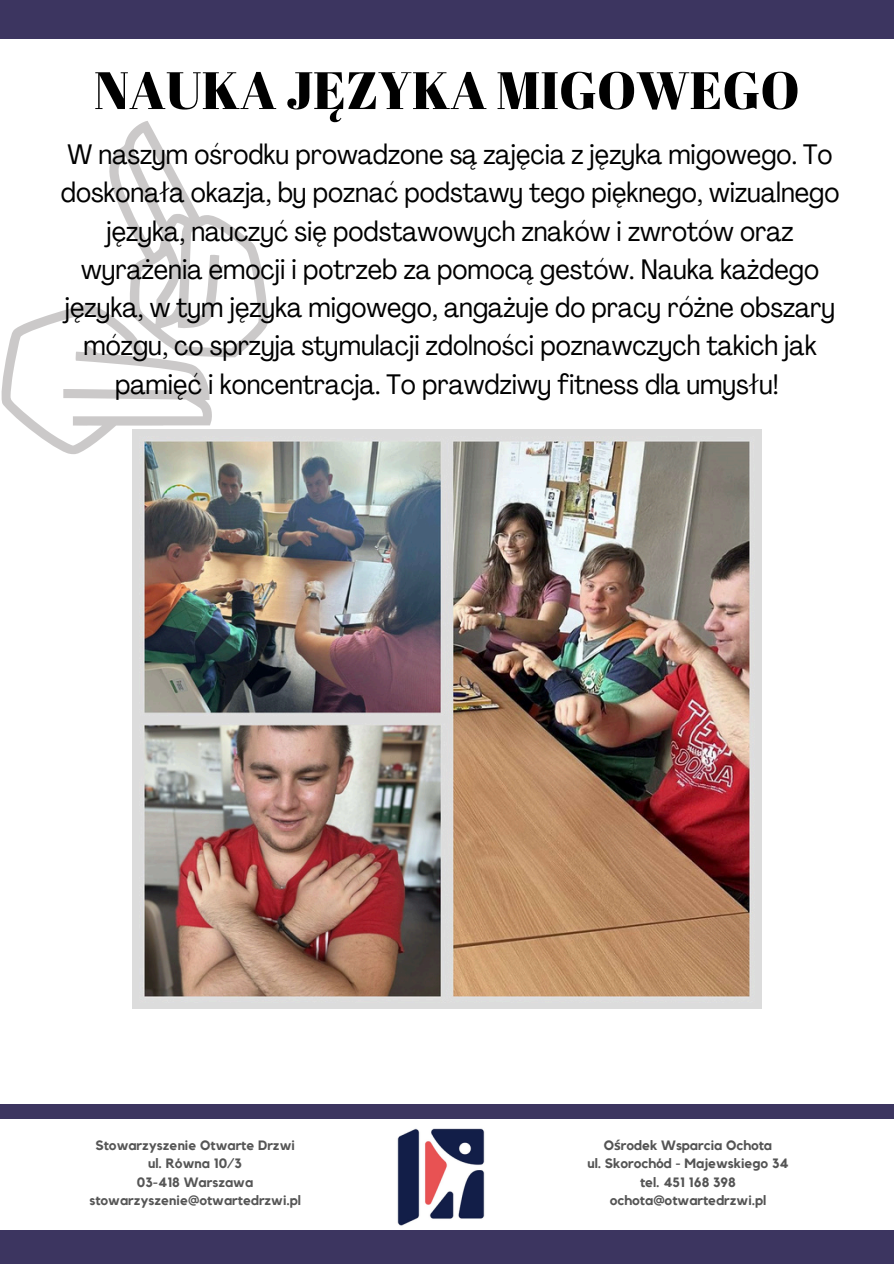
<style>
.page{position:relative;width:894px;height:1264px;background:#fff}
.page>*{position:absolute;margin:0;border:0;box-sizing:border-box;transform-origin:0 0}
.t1{font:52.5px "Abril Fatface";color:#000}
.t2{font:condensed 27.9px/38.2px "Agrandir";color:#000;text-align:center}
.t3{font:700 13.5px "Kollektif";color:#545454}
.t4{font:700 13.5px/18px "Kollektif";color:#000;text-align:center}
.s1{font-family:"Noto Sans"}
</style>
<div class="page">
<div style="left:0;top:1230px;width:893px;height:33px;background:#3c3560"></div>
<div style="left:0;top:0;width:893px;height:38px;background:#3c3560"></div>
<div style="left:0;top:1104px;width:893px;height:14px;background:#3c3560"></div>
<img style="left:397px;top:1128px;width:88px;height:98px">
<img style="left:132px;top:429px;width:629px;height:579px">
<svg style="left:1px;top:121px;width:299px;height:339px"></svg>
<p class="t1" style="left:94px;top:53px;width:707px">NAUKA JĘZYKA MIGOWEGO</p>
<p class="t2" style="left:61px;top:138px;width:780px">W naszym ośrodku prowadzone są zajęcia z języka migowego. To doskonała okazja, by poznać podstawy tego pięknego, wizualnego języka, nauczyć się podstawowych znaków i zwrotów oraz wyrażenia emocji i potrzeb za pomocą gestów. Nauka każdego języka, w tym języka migowego, angażuje do pracy różne obszary mózgu, co sprzyja stymulacji zdolności poznawczych takich jak pamięć i koncentracja. To prawdziwy fitness dla umysłu!</p>
<p class="t4" style="left:89px;top:1137px;width:213px">Stowarzyszenie Otwarte Drzwi ul. Równa 10/3<br>03-418 Warszawa stowarzyszenie@otwartedrzwi.pl</p>
<p class="t3" style="left:603px;top:1139px;width:170px">O<span class="s1">ś</span>rodek Wsparcia Ochota</p>
<h1 class="t3" style="left:587px;top:1157px;width:203px">ul. Skorochód - Majewskiego 34</h1>
<p class="t3" style="left:639px;top:1175px;width:97px">tel. 451 168 398</p>
<h2 class="t3" style="left:609px;top:1193px;width:158px">ochota@otwartedrzwi.pl</h2>
</div>
